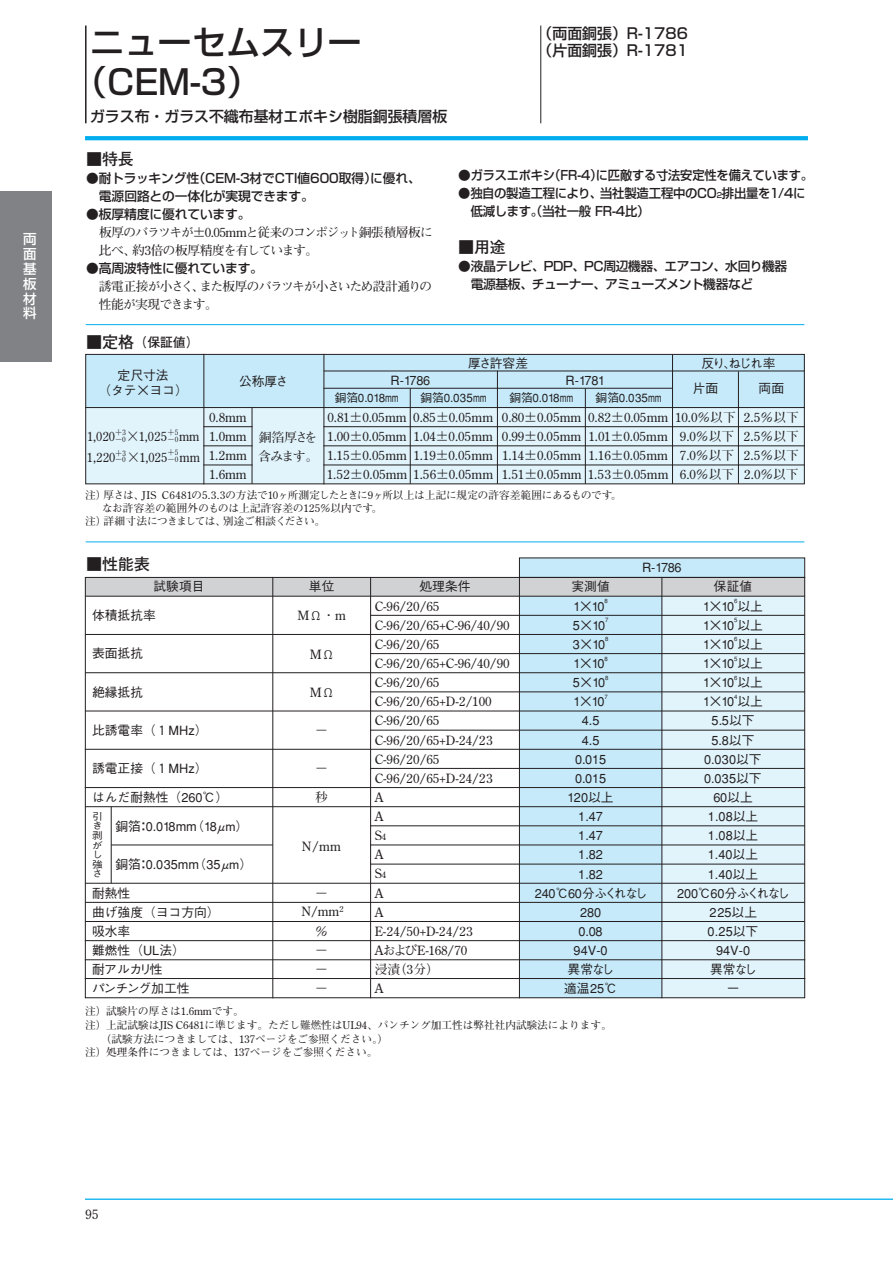
<style>
.page{position:relative;width:893px;height:1263px;background:#fff}
.page>*{position:absolute;margin:0;border:0;box-sizing:border-box;transform-origin:0 0}
.t1{font:34.05px/39.9px "Shin Go Medium 90 pv RKSJ H";color:#231f20}
.t2{font:15.9px "Futo Go B101 Bold 90 pv RKSJ H";letter-spacing:-.005em;color:#231f20}
.t3{font:14.85px/17px "Shin Go Medium 90 pv RKSJ H";color:#231f20}
.t4{font:13.5px/14.9px "Shin Go Pr 5 Medium 90 pv RKSJ V";color:#fff;text-align:justify}
.t5{font:12.75px/19.2px "Futo Min A101 Bold 90 pv RKSJ H";color:#231f20;text-align:justify}
.t6{font:12.75px/19.2px "Gothic BBB Medium 90 pv RKSJ H";color:#231f20;text-align:center}
.t7{font:12.75px/18px "Shin Go Medium 90 pv RKSJ H";letter-spacing:-.02em;color:#231f20}
.t8{font:12.75px/18px "Futo Min A101 Bold 90 pv RKSJ H";letter-spacing:-.065em;color:#231f20}
.t9{font:12.75px/18px "Futo Min A101 Bold 90 pv RKSJ H";letter-spacing:-.075em;color:#231f20}
.t10{font:12.75px/20.4px "Futo Min A101 Bold 90 pv RKSJ H";letter-spacing:.03em;color:#231f20;scale:.95 1}
.t11{font:12.75px "Gothic BBB Medium 90 pv RKSJ H";letter-spacing:-.07em;color:#231f20}
.t12{font:12.75px/19.2px "Futo Min A101 Bold 90 pv RKSJ H";letter-spacing:-.115em;color:#231f20}
.t13{font:12.75px "Futo Go B101 Bold 90 pv RKSJ H";color:#231f20}
.t14{font:12.75px "Gothic BBB Medium 90 pv RKSJ H";letter-spacing:-.065em;color:#231f20}
.t15{font:12.75px "Futo Min A101 Pr 5 Bold 90 pv RKSJ H";color:#231f20}
.t16{font:11.7px "Gothic BBB Medium 90 pv RKSJ H";color:#231f20}
.t17{font:10.65px/13.8px "Futo Min A101 Bold 83 pv RKSJ H";color:#231f20}
.t18{font:10.65px "Futo Min A101 Bold 90 pv RKSJ H";color:#231f20}
.t19{font:10.65px "Futo Min A101 Bold 90 pv RKSJ H";letter-spacing:-.05em;color:#231f20}
.t20{font:9.6px/9.6px "Gothic BBB Medium 90 pv RKSJ H";color:#231f20;scale:1.11 1}
.t21{font:7.5px/6.8px "Futo Min A101 Bold 90 pv RKSJ H";color:#231f20;scale:.95 1}
.t22{font:6px "Gothic BBB Medium 90 pv RKSJ H";color:#231f20}
.s1{font-family:"Shin Go Medium 90 pv RKSJ H"}
.s2{font-size:15.9px}
.s3{font-size:7.5px}
.s4{font-size:9px}
</style>
<div class="page">
<hr style="left:85px;top:26px;width:2px;height:97px;background:#231f20">
<hr style="left:540px;top:26px;width:1px;height:97px;background:#231f20">
<hr style="left:86px;top:324px;width:718px;height:1px;background:#00aeef">
<svg style="left:85px;top:354px;width:720px;height:130px;background:#cbe4ee"></svg>
<hr style="left:86px;top:542px;width:718px;height:1px;background:#00aeef">
<svg style="left:85px;top:557px;width:720px;height:20px"></svg>
<svg style="left:85px;top:577px;width:720px;height:421px"></svg>
<hr style="left:272px;top:577px;width:1px;height:421px;background:#231f20">
<hr style="left:370px;top:577px;width:1px;height:421px;background:#231f20">
<hr style="left:519px;top:577px;width:1px;height:421px;background:#231f20">
<hr style="left:662px;top:577px;width:1px;height:421px;background:#231f20">
<hr style="left:371px;top:845px;width:433px;height:1px;background:#231f20">
<hr style="left:111px;top:845px;width:162px;height:1px;background:#231f20">
<hr style="left:410px;top:388px;width:1px;height:96px;background:#231f20">
<hr style="left:497px;top:371px;width:1px;height:113px;background:#231f20">
<svg style="left:85px;top:136px;width:723px;height:4px;background:#04afef"></svg>
<hr style="left:85px;top:1198px;width:808px;height:2px;background:#00aeef">
<div style="left:0;top:191px;width:51px;height:170px;background:#808285"></div>
<p class="t4" style="left:23px;top:233px;width:15px">両面基板材料</p>
<p class="t1" style="left:73px;top:27px;width:291px;text-indent:17px">ニューセムスリー（CEM-3）</p>
<p class="t3" style="left:90px;top:109px;width:359px">ガラス布・ガラス不織布基材エポキシ樹脂銅張積層板</p>
<p class="t3" style="left:538px;top:27px;width:152px">（両面銅張）R-1786（片面銅張）R-1781</p>
<p class="t2" style="left:86px;top:153px;width:49px">■特長</p>
<p class="t7" style="left:86px;top:171px;width:336px">●耐トラッキング性（CEM-3材でCTI値600取得）に優れ、　電源回路との一体化が実現できます。</p>
<p class="t8" style="left:86px;top:207px;width:348px"><span class="s1">●板厚精度に優れています。<br></span>　板厚のバラツキが±0.05mmと従来のコンポジット銅張積層板に　比べ、約3倍の板厚精度を有しています。</p>
<p class="t9" style="left:86px;top:261px;width:347px"><span class="s1">●高周波特性に優れています。<br></span>　誘電正接が小さく、また板厚のバラツキが小さいため設計通りの　性能が実現できます。</p>
<p class="t13" style="left:86px;top:337px;width:114px"><span class="s2">■定格</span>（保証値）</p>
<p class="t7" style="left:458px;top:168px;width:356px">●ガラスエポキシ（FR-4）に匹敵する寸法安定性を備えています。</p>
<p class="t7" style="left:458px;top:186px;width:349px">●独自の製造工程により、当社製造工程中のCO<span class="s3">2</span>排出量を1/4に　低減します。（当社一般 FR-4比）</p>
<p class="t2" style="left:458px;top:241px;width:49px">■用途</p>
<p class="t7" style="left:458px;top:259px;width:330px">●液晶テレビ、PDP、PC周辺機器、エアコン、水回り機器　電源基板、チューナー、アミューズメント機器など</p>
<p class="t6" style="left:468px;top:355px;width:62px">厚さ許容差</p>
<p class="t6" style="left:693px;top:352px;width:84px;line-height:25.3px;text-align:left;text-indent:9px">反り、ねじれ率片面</p>
<p class="t6" style="left:98px;top:369px;width:91px;line-height:15px">定尺寸法<br>（タテ×ヨコ）</p>
<p class="t10" style="left:87px;top:428px;width:120px">1,020　×1,025　mm<br>1,220　×1,025　mm</p>
<p class="t6" style="left:239px;top:373px;width:51px">公称厚さ</p>
<p class="t6" style="left:391px;top:372px;width:41px">R-1786</p>
<p class="t6" style="left:566px;top:372px;width:41px">R-1781</p>
<p class="t16" style="left:509px;top:393px;width:66px">銅箔0.018mm</p>
<p class="t16" style="left:596px;top:393px;width:68px">銅箔0.035mm</p>
<p class="t6" style="left:759px;top:380px;width:27px">両面</p>
<p class="t16" style="left:335px;top:393px;width:66px">銅箔0.018mm</p>
<p class="t16" style="left:421px;top:393px;width:68px">銅箔0.035mm</p>
<p class="t5" style="left:327px;top:409px;width:82px">0.81±0.05mm 1.00±0.05mm 1.15±0.05mm 1.52±0.05mm</p>
<p class="t5" style="left:413px;top:409px;width:81px">0.85±0.05mm 1.04±0.05mm 1.19±0.05mm 1.56±0.05mm</p>
<p class="t5" style="left:675px;top:409px;width:62px;text-align:center">10.0％以下<br>9.0％以下<br>7.0％以下<br>6.0％以下</p>
<p class="t5" style="left:744px;top:409px;width:57px">2.5％以下2.5％以下2.5％以下2.0％以下</p>
<p class="t18" style="left:85px;top:491px;width:538px">注）厚さは、JIS C6481の5.3.3の方法で10ヶ所測定したときに9ヶ所以上は上記に規定の許容差範囲にあるものです。</p>
<p class="t18" style="left:102px;top:504px;width:282px">なお許容差の範囲外のものは上記許容差の125％以内です。</p>
<p class="t19" style="left:85px;top:517px;width:241px">注）詳細寸法につきましては、別途ご相談ください。</p>
<p class="t2" style="left:86px;top:558px;width:65px">■性能表</p>
<p class="t6" style="left:154px;top:579px;width:53px">試験項目</p>
<p class="t6" style="left:309px;top:579px;width:27px">単位</p>
<p class="t6" style="left:419px;top:579px;width:53px">処理条件</p>
<p class="t5" style="left:502px;top:409px;width:81px">0.80±0.05mm 0.99±0.05mm 1.14±0.05mm 1.51±0.05mm</p>
<p class="t5" style="left:588px;top:409px;width:82px">0.82±0.05mm 1.01±0.05mm 1.16±0.05mm 1.53±0.05mm</p>
<p class="t5" style="left:209px;top:409px;width:40px">0.8mm 1.0mm 1.2mm 1.6mm</p>
<p class="t21" style="left:115px;top:430px;width:13px">＋3－0</p>
<p class="t21" style="left:168px;top:430px;width:13px">＋5－0</p>
<p class="t21" style="left:115px;top:450px;width:13px">＋3－0</p>
<p class="t12" style="left:258px;top:429px;width:62px">銅箔厚さを含みます。</p>
<p class="t21" style="left:168px;top:450px;width:13px">＋5－0</p>
<p class="t6" style="left:642px;top:560px;width:41px">R-1786</p>
<p class="t6" style="left:571px;top:579px;width:40px">実測値</p>
<p class="t6" style="left:714px;top:579px;width:40px">保証値</p>
<p class="t6" style="left:92px;top:607px;width:65px">体積抵抗率</p>
<p class="t6" style="left:92px;top:646px;width:53px">表面抵抗</p>
<p class="t6" style="left:92px;top:684px;width:53px">絶縁抵抗</p>
<p class="t6" style="left:92px;top:722px;width:117px">比誘電率（１MHz）</p>
<p class="t6" style="left:92px;top:761px;width:117px">誘電正接（１MHz）</p>
<p class="t6" style="left:92px;top:789px;width:138px">はんだ耐熱性（260℃）</p>
<p class="t20" style="left:92px;top:813px;width:11px">引き剥がし強さ</p>
<p class="t11" style="left:115px;top:821px;width:134px">銅箔：0.018mm（18μｍ）</p>
<p class="t6" style="left:115px;top:856px;width:138px">銅箔：0.035mm（35μｍ）</p>
<p class="t6" style="left:92px;top:885px;width:129px;text-align:left">耐熱性<br>曲げ強度（ヨコ方向）吸水率<br>難燃性（UL法）<br>耐アルカリ性</p>
<p class="t5" style="left:298px;top:608px;width:50px">MΩ・m</p>
<p class="t5" style="left:310px;top:646px;width:26px">MΩ</p>
<p class="t5" style="left:310px;top:684px;width:26px">MΩ</p>
<p class="t5" style="left:315px;top:722px;width:14px">－</p>
<p class="t5" style="left:315px;top:761px;width:14px">－</p>
<p class="t5" style="left:315px;top:789px;width:14px">秒</p>
<p class="t5" style="left:302px;top:838px;width:40px">N/mm</p>
<p class="t5" style="left:315px;top:885px;width:14px">－</p>
<p class="t5" style="left:315px;top:923px;width:14px">％－－</p>
<p class="t5" style="left:301px;top:903px;width:44px">N/mm<sup>2</sup></p>
<p class="t14" style="left:92px;top:983px;width:99px">パンチング加工性</p>
<p class="t5" style="left:315px;top:980px;width:14px">－</p>
<p class="t5" style="left:375px;top:598px;width:136px;text-align:left">C-96/20/65<br>C-96/20/65+C-96/40/90<br>C-96/20/65<br>C-96/20/65+C-96/40/90<br>C-96/20/65<br>C-96/20/65+D-2/100<br>C-96/20/65<br>C-96/20/65+D-24/23<br>C-96/20/65<br>C-96/20/65+D-24/23<br>A<br>A<br>S<span class="s4">4<br></span>A<br>S<span class="s4">4<br></span>A<br>A<br>E-24/50+D-24/23<br>AおよびE-168/70<br>浸漬（3分）<br>A</p>
<p class="t6" style="left:573px;top:598px;width:33px">1×10</p>
<p class="t22" style="left:604px;top:599px;width:5px">8</p>
<p class="t6" style="left:573px;top:617px;width:34px">5×10</p>
<p class="t22" style="left:605px;top:618px;width:5px">7</p>
<p class="t6" style="left:573px;top:636px;width:34px">3×10</p>
<p class="t22" style="left:605px;top:637px;width:5px">8</p>
<p class="t6" style="left:573px;top:655px;width:33px">1×10</p>
<p class="t22" style="left:604px;top:656px;width:5px">8</p>
<p class="t6" style="left:573px;top:674px;width:34px">5×10</p>
<p class="t22" style="left:605px;top:675px;width:5px">8</p>
<p class="t6" style="left:573px;top:694px;width:33px">1×10</p>
<p class="t22" style="left:604px;top:694px;width:5px">7</p>
<p class="t6" style="left:535px;top:713px;width:114px">4.5<br>4.5<br>0.015<br>0.015<br>120以上<br>1.47<br>1.47<br>1.82<br>1.82<br>240℃60分ふくれなし<br>280<br>0.08<br>94V-0<br>異常なし<br>適温25℃</p>
<p class="t17" style="left:85px;top:1005px;width:528px">注）試験片の厚さは1.6mmです。<br>注）上記試験はJIS C6481に準じます。ただし難燃性はUL94、パンチング加工性は弊社社内試験法によります。　　（試験方法につきましては、137ページをご参照ください。）<br>注）処理条件につきましては、137ページをご参照ください。</p>
<p class="t22" style="left:734px;top:599px;width:5px">6</p>
<p class="t6" style="left:703px;top:617px;width:61px">1×10 以上</p>
<p class="t6" style="left:703px;top:598px;width:61px">1×10 以上</p>
<p class="t22" style="left:734px;top:618px;width:5px">5</p>
<p class="t6" style="left:703px;top:636px;width:61px">1×10 以上</p>
<p class="t22" style="left:734px;top:637px;width:5px">6</p>
<p class="t6" style="left:703px;top:655px;width:61px">1×10 以上</p>
<p class="t22" style="left:734px;top:656px;width:5px">5</p>
<p class="t6" style="left:703px;top:674px;width:61px">1×10 以上</p>
<p class="t22" style="left:734px;top:675px;width:5px">6</p>
<p class="t6" style="left:703px;top:694px;width:61px">1×10 以上</p>
<p class="t22" style="left:734px;top:694px;width:5px">4</p>
<p class="t6" style="left:677px;top:713px;width:114px">5.5以下<br>5.8以下<br>0.030以下<br>0.035以下<br>60以上<br>1.08以上<br>1.08以上<br>1.40以上<br>1.40以上<br>200℃60分ふくれなし<br>225以上<br>0.25以下<br>94V-0<br>異常なし<br>－</p>
<p class="t15" style="left:85px;top:1209px;width:15px">95</p>
</div>
